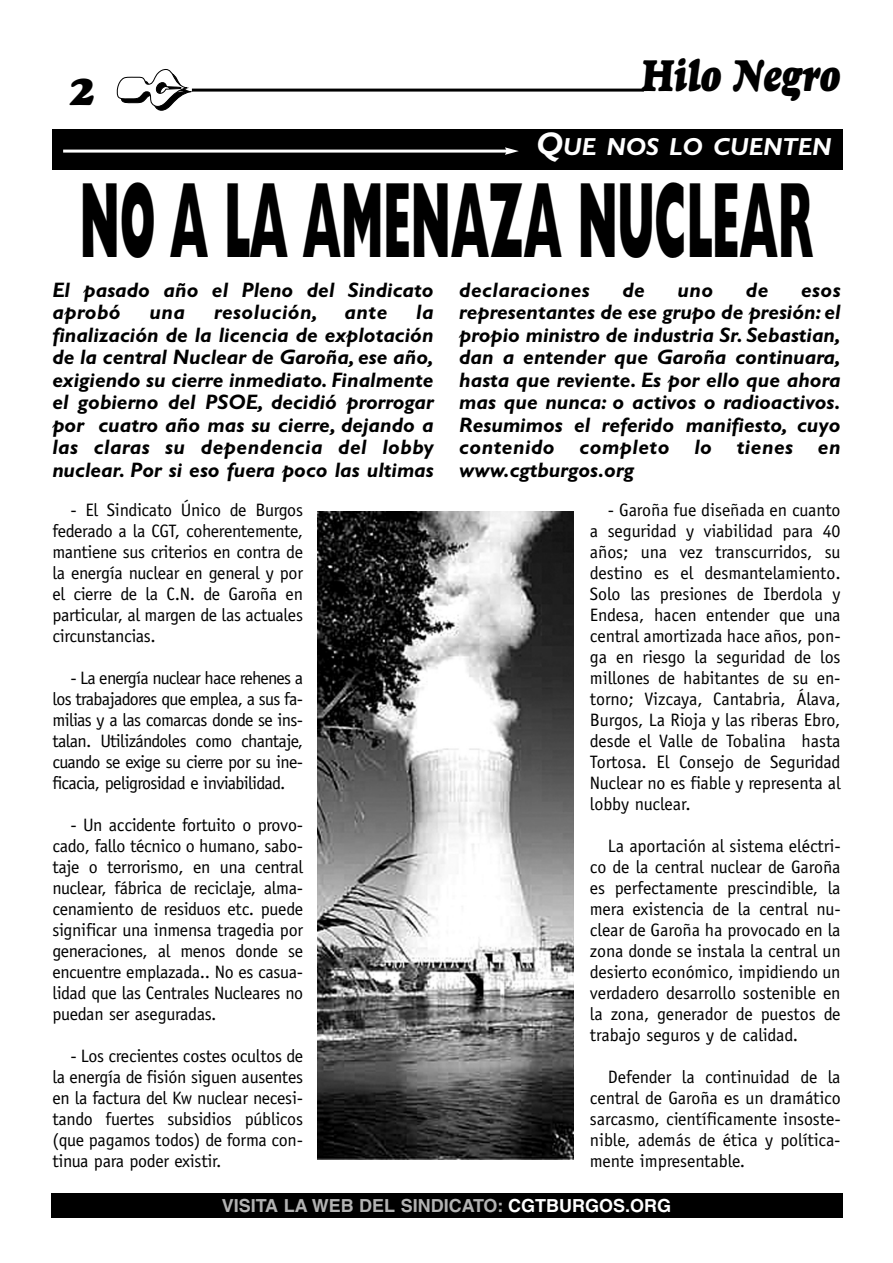
<style>
.page{position:relative;width:893px;height:1263px;background:#fff}
.page>*{position:absolute;margin:0;border:0;box-sizing:border-box;transform-origin:0 0}
.t1{font:800 108px "Gill Sans";color:#000;scale:.4 1}
.t2{font:italic 45px "Goudy Heavyface";color:#000;scale:.75 1}
.t3{font:italic 39px "Goudy Heavyface";color:#000}
.t4{font:italic 700 24.75px "Gill Sans";color:#fff}
.t5{font:italic 700 21px/22.5px "Gill Sans";color:#000;text-align:justify}
.t6{font:italic 700 21px "Gill Sans";letter-spacing:.02em;color:#000}
.t7{font:18px/21px "Officina Sans";letter-spacing:-.015em;color:#000;text-align:justify}
.t8{font:700 18px "Helvetica";color:#b3b3b3}
.s1{font-size:33px}
.s2{color:#fff}
</style>
<div class="page">
<hr style="left:192px;top:89px;width:452px;height:3px;background:#000">
<div style="left:52px;top:129px;width:790px;height:41px;background:#000"></div>
<hr style="left:63px;top:150px;width:444px;height:3px;background:#fff">
<svg style="left:505px;top:147px;width:14px;height:8px"></svg>
<div style="left:51px;top:1193px;width:791px;height:25px;background:#000"></div>
<img style="left:318px;top:512px;width:255px;height:648px">
<h3 class="t3" style="left:70px;top:77px;width:27px">2</h3>
<h2 class="t2" style="left:642px;top:59px;width:266px">Hilo Negro</h2>
<h3 class="t4" style="left:536px;top:139px;width:297px"><span class="s1">Q</span>UE NOS LO CUENTEN</h3>
<h1 class="t1" style="left:80px;top:183px;width:1835px">NO A LA AMENAZA NUCLEAR</h1>
<p class="t5" style="left:52px;top:281px;width:383px">El pasado año el Pleno del Sindicato aprobó</p>
<p class="t5" style="left:52px;top:303px;width:383px;text-indent:364px">la finalización de la licencia de explotación de la central Nuclear de Garoña, ese año, exigiendo su cierre inmediato. Finalmente el gobierno del PSOE, decidió prorrogar por cuatro año mas su cierre, dejando a las claras su dependencia del lobby nuclear. Por si eso fuera poco las ultimas</p>
<p class="t5" style="left:149px;top:303px;width:37px">una</p>
<p class="t6" style="left:214px;top:305px;width:105px">resolución,</p>
<p class="t5" style="left:344px;top:303px;width:44px">ante</p>
<p class="t7" style="left:52px;top:501px;width:252px;text-indent:18px">- El Sindicato Único de Burgos federado a la CGT, coherentemente, mantiene sus criterios en contra de la energía nuclear en general y por el cierre de la C.N. de Garoña en particular, al margen de las actuales circunstancias.</p>
<p class="t7" style="left:52px;top:669px;width:252px;text-indent:18px">- La energía nuclear hace rehenes a los trabajadores que emplea, a sus fa&shy;milias y a las comarcas donde se ins&shy;talan. Utilizándoles como chantaje, cuando se exige su cierre por su ine&shy;ficacia, peligrosidad e inviabilidad.</p>
<p class="t7" style="left:52px;top:816px;width:252px;text-indent:18px">- Un accidente fortuito o provo&shy;cado, fallo técnico o humano, sabo&shy;taje o terrorismo, en una central nuclear, fábrica de reciclaje, alma&shy;cenamiento de residuos etc. puede significar una inmensa tragedia por generaciones, al menos donde se encuentre emplazada.. No es casua&shy;lidad que las Centrales Nucleares no puedan ser aseguradas.</p>
<p class="t7" style="left:52px;top:1047px;width:252px;text-indent:18px">- Los crecientes costes ocultos de la energía de fisión siguen ausentes en la factura del Kw nuclear necesi&shy;tando fuertes subsidios públicos (que pagamos todos) de forma con&shy;tinua para poder existir.</p>
<p class="t6" style="left:459px;top:282px;width:132px">declaraciones</p>
<p class="t5" style="left:622px;top:281px;width:24px">de</p>
<p class="t5" style="left:677px;top:281px;width:37px">uno</p>
<p class="t5" style="left:746px;top:281px;width:24px">de</p>
<p class="t5" style="left:459px;top:281px;width:383px;text-indent:342px">esos representantes de ese grupo de presión: el propio ministro de industria Sr. Sebastian, dan a entender que Garoña continuara, hasta que reviente. Es por ello que ahora mas que nunca: o activos o radioactivos.<br>Resumimos el referido manifiesto, cuyo contenido completo lo tienes en www.cgtburgos.org</p>
<p class="t7" style="left:590px;top:501px;width:252px;text-indent:18px">- Garoña fue diseñada en cuanto a seguridad y viabilidad para 40 años; una vez transcurridos, su destino es el desmantelamiento.<br>Solo las presiones de Iberdola y Endesa, hacen entender que una central amortizada hace años, pon&shy;ga en riesgo la seguridad de los millones de habitantes de su en&shy;torno; Vizcaya, Cantabria, Álava, Burgos, La Rioja y las riberas Ebro, desde el Valle de Tobalina hasta Tortosa. El Consejo de Seguridad Nuclear no es fiable y representa al lobby nuclear.</p>
<p class="t7" style="left:590px;top:837px;width:252px;text-indent:18px">La aportación al sistema eléctri&shy;co de la central nuclear de Garoña es perfectamente prescindible, la mera existencia de la central nu&shy;clear de Garoña ha provocado en la zona donde se instala la central un desierto económico, impidiendo un verdadero desarrollo sostenible en la zona, generador de puestos de trabajo seguros y de calidad.</p>
<p class="t7" style="left:590px;top:1068px;width:252px;text-indent:18px">Defender la continuidad de la central de Garoña es un dramático sarcasmo, científicamente insoste&shy;nible, además de ética y política&shy;mente impresentable.</p>
<p class="t8" style="left:222px;top:1199px;width:451px">VISITA LA WEB DEL SINDICATO: <span class="s2">CGTBURGOS.ORG</span></p>
</div>
